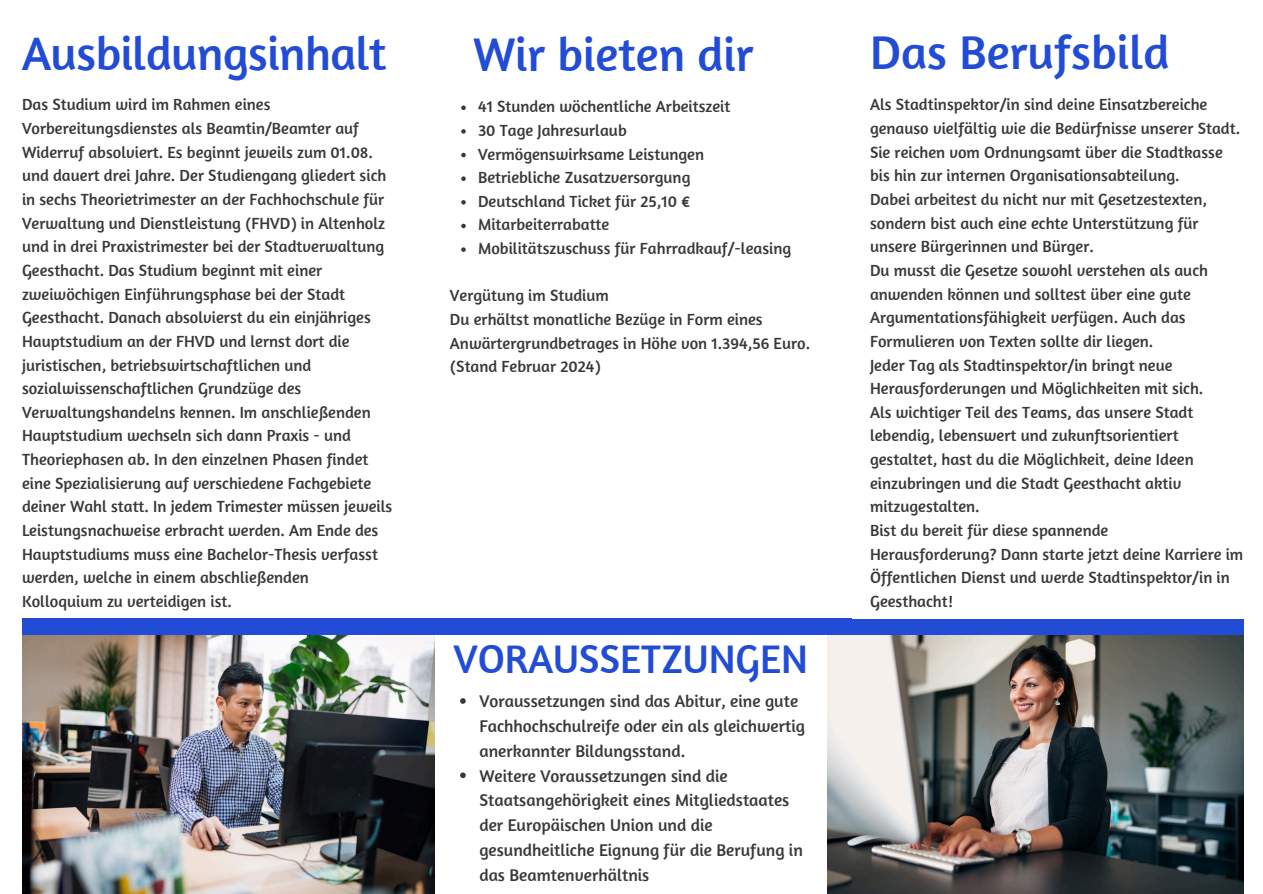
<style>
.page{position:relative;width:1263px;height:894px;background:#fff}
.page>*{position:absolute;margin:0;border:0;box-sizing:border-box;transform-origin:0 0}
.t1{font:48.45px "Amaranth";color:#224cd6}
.t2{font:48.3px "Amaranth";color:#224cd6}
.t3{font:48px "Amaranth";letter-spacing:-.01em;color:#224cd6}
.t4{font:40.8px "Amaranth";color:#224cd6}
.t5{font:17.25px/24.8px "Amaranth";color:#383838}
.t6{font:16.5px/23.7px "Amaranth";color:#383838}
</style>
<div class="page">
<img style="left:22px;top:634px;width:413px;height:259px">
<img style="left:828px;top:634px;width:415px;height:259px">
<svg style="left:460px;top:698px;width:6px;height:5px"></svg>
<svg style="left:460px;top:772px;width:6px;height:5px"></svg>
<svg style="left:461px;top:105px;width:5px;height:5px"></svg>
<svg style="left:461px;top:129px;width:5px;height:5px"></svg>
<svg style="left:461px;top:153px;width:5px;height:4px"></svg>
<svg style="left:461px;top:176px;width:5px;height:5px"></svg>
<svg style="left:461px;top:200px;width:5px;height:4px"></svg>
<svg style="left:461px;top:224px;width:5px;height:4px"></svg>
<svg style="left:461px;top:247px;width:5px;height:5px"></svg>
<div style="left:22px;top:618px;width:426px;height:16px;background:#224cd6"></div>
<div style="left:425px;top:618px;width:426px;height:16px;background:#224cd6"></div>
<div style="left:828px;top:619px;width:415px;height:15px;background:#224cd6"></div>
<p class="t3" style="left:22px;top:23px;width:366px">Ausbildungsinhalt</p>
<p class="t1" style="left:870px;top:22px;width:301px">Das Berufsbild</p>
<p class="t2" style="left:473px;top:23px;width:282px">Wir bieten dir</p>
<p class="t6" style="left:478px;top:94px;width:254px">41 Stunden wöchentliche Arbeitszeit</p>
<p class="t6" style="left:478px;top:118px;width:150px">30 Tage Jahresurlaub</p>
<p class="t6" style="left:478px;top:141px;width:228px">Vermögenswirksame Leistungen</p>
<p class="t6" style="left:478px;top:165px;width:214px">Betriebliche Zusatzversorgung</p>
<p class="t6" style="left:478px;top:189px;width:214px">Deutschland Ticket für 25,10 €</p>
<p class="t6" style="left:478px;top:212px;width:133px">Mitarbeiterrabatte</p>
<p class="t6" style="left:478px;top:236px;width:315px">Mobilitätszuschuss für Fahrradkauf/-leasing</p>
<p class="t6" style="left:450px;top:283px;width:160px">Vergütung im Studium</p>
<p class="t6" style="left:450px;top:307px;width:362px">Du erhältst monatliche Bezüge in Form eines<br>Anwärtergrundbetrages in Höhe von 1.394,56 Euro.</p>
<p class="t6" style="left:450px;top:354px;width:152px">(Stand Februar 2024)</p>
<h1 class="t6" style="left:22px;top:92px;width:372px">Das Studium wird im Rahmen eines Vorbereitungsdienstes als Beamtin/Beamter auf Widerruf absolviert. Es beginnt jeweils zum 01.08. und dauert drei Jahre. Der Studiengang gliedert sich in sechs Theorietrimester an der Fachhochschule für Verwaltung und Dienstleistung (FHVD) in Altenholz und in drei Praxistrimester bei der Stadtverwaltung Geesthacht. Das Studium beginnt mit einer zweiwöchigen Einführungsphase bei der Stadt Geesthacht. Danach absolvierst du ein einjähriges Hauptstudium an der FHVD und lernst dort die juristischen, betriebswirtschaftlichen und sozialwissenschaftlichen Grundzüge des Verwaltungshandelns kennen. Im anschließenden Hauptstudium wechseln sich dann Praxis - und Theoriephasen ab. In den einzelnen Phasen findet eine Spezialisierung auf verschiedene Fachgebiete deiner Wahl statt. In jedem Trimester müssen jeweils Leistungsnachweise erbracht werden. Am Ende des Hauptstudiums muss eine Bachelor-Thesis verfasst werden, welche in einem abschließenden Kolloquium zu verteidigen ist.</h1>
<h1 class="t6" style="left:870px;top:92px;width:372px">Als Stadtinspektor/in sind deine Einsatzbereiche genauso vielfältig wie die Bedürfnisse unserer Stadt.<br>Sie reichen vom Ordnungsamt über die Stadtkasse bis hin zur internen Organisationsabteilung.</h1>
<h1 class="t6" style="left:870px;top:187px;width:339px">Dabei arbeitest du nicht nur mit Gesetzestexten, sondern bist auch eine echte Unterstützung für unsere Bürgerinnen und Bürger.</h1>
<p class="t6" style="left:870px;top:258px;width:339px">Du musst die Gesetze sowohl verstehen als auch anwenden können und solltest über eine gute Argumentationsfähigkeit verfügen. Auch das Formulieren von Texten sollte dir liegen.</p>
<p class="t6" style="left:870px;top:352px;width:335px">Jeder Tag als Stadtinspektor/in bringt neue<br>Herausforderungen und Möglichkeiten mit sich.</p>
<p class="t6" style="left:870px;top:400px;width:325px">Als wichtiger Teil des Teams, das unsere Stadt lebendig, lebenswert und zukunftsorientiert gestaltet, hast du die Möglichkeit, deine Ideen einzubringen und die Stadt Geesthacht aktiv mitzugestalten.</p>
<p class="t6" style="left:870px;top:518px;width:375px">Bist du bereit für diese spannende<br>Herausforderung? Dann starte jetzt deine Karriere im Öffentlichen Dienst und werde Stadtinspektor/in in Geesthacht!</p>
<p class="t4" style="left:454px;top:633px;width:356px">VORAUSSETZUNGEN</p>
<p class="t5" style="left:479px;top:688px;width:327px">Voraussetzungen sind das Abitur, eine gute<br>Fachhochschulreife oder ein als gleichwertig anerkannter Bildungsstand.</p>
<p class="t5" style="left:479px;top:762px;width:325px">Weitere Voraussetzungen sind die Staatsangehörigkeit eines Mitgliedstaates der Europäischen Union und die gesundheitliche Eignung für die Berufung in das Beamtenverhältnis</p>
</div>
